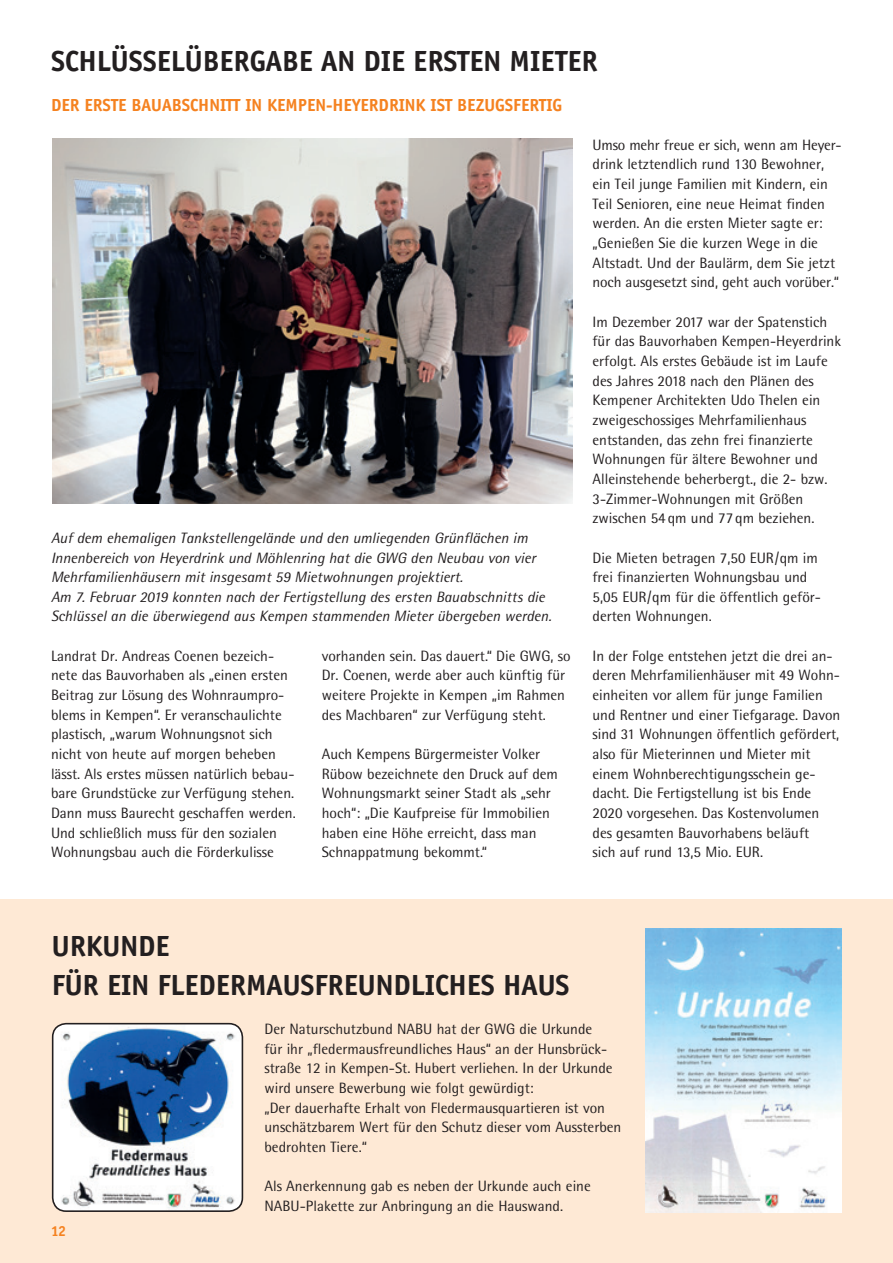
<style>
.page{position:relative;width:893px;height:1263px;background:#fff}
.page>*{position:absolute;margin:0;border:0;box-sizing:border-box;transform-origin:0 0}
.t1{font:700 30px/39.3px "Officina Sans";color:#231f20}
.t2{font:700 18px "Officina Sans";color:#f58220}
.t3{font:15px/19.6px "Rotis Semi Sans";color:#231f20}
.t4{font:italic 15px/19.6px "Rotis Semi Sans";color:#231f20}
.t5{font:700 15px "Officina Sans";color:#f58220}
</style>
<div class="page">
<div style="left:0;top:900px;width:893px;height:363px;background:#fee9d5"></div>
<img style="left:52px;top:138px;width:520px;height:365px">
<img style="left:645px;top:928px;width:197px;height:284px">
<img style="left:53px;top:1024px;width:189px;height:187px">
<div style="left:52px;top:1023px;width:191px;height:189px;border:2px solid #231f20;border-radius:14px"></div>
<h1 class="t1" style="left:51px;top:41px;width:548px">SCHLÜSSELÜBERGABE AN DIE ERSTEN MIETER</h1>
<p class="t2" style="left:51px;top:94px;width:513px">DER ERSTE BAUABSCHNITT IN KEMPEN-HEYERDRINK IST BEZUGSFERTIG</p>
<p class="t4" style="left:51px;top:528px;width:502px">Auf dem ehemaligen Tankstellengelände und den umliegenden Grünflächen im Innenbereich von Heyerdrink und Möhlenring hat die GWG den Neubau von vier Mehrfamilienhäusern mit insgesamt 59 Mietwohnungen projektiert.<br>Am 7. Februar 2019 konnten nach der Fertigstellung des ersten Bauabschnitts die Schlüssel an die überwiegend aus Kempen stammenden Mieter übergeben werden.</p>
<p class="t3" style="left:51px;top:646px;width:246px">Landrat Dr. Andreas Coenen bezeich&shy;nete das Bauvorhaben als „einen ersten Beitrag zur Lösung des Wohnraumpro&shy;blems in Kempen“. Er veranschaulichte plastisch, „warum Wohnungsnot sich nicht von heute auf morgen beheben lässt. Als erstes müssen natürlich bebau&shy;bare Grundstücke zur Verfügung stehen.<br>Dann muss Baurecht geschaffen werden.<br>Und schließlich muss für den sozialen Wohnungsbau auch die Förderkulisse</p>
<p class="t3" style="left:322px;top:646px;width:250px">vorhanden sein. Das dauert.“ Die GWG, so Dr. Coenen, werde aber auch künftig für weitere Projekte in Kempen „im Rahmen des Machbaren“ zur Verfügung steht.</p>
<p class="t3" style="left:322px;top:744px;width:238px">Auch Kempens Bürgermeister Volker Rübow bezeichnete den Druck auf dem Wohnungsmarkt seiner Stadt als „sehr hoch“: „Die Kaufpreise für Immobilien haben eine Höhe erreicht, dass man Schnappatmung bekommt.“</p>
<p class="t3" style="left:592px;top:135px;width:251px">Umso mehr freue er sich, wenn am Heyer&shy;drink letztendlich rund 130 Bewohner, ein Teil junge Familien mit Kindern, ein Teil Senioren, eine neue Heimat finden werden. An die ersten Mieter sagte er: „Genießen Sie die kurzen Wege in die Altstadt. Und der Baulärm, dem Sie jetzt noch ausgesetzt sind, geht auch vorüber.“</p>
<p class="t3" style="left:592px;top:312px;width:250px">Im Dezember 2017 war der Spatenstich für das Bauvorhaben Kempen-Heyerdrink erfolgt. Als erstes Gebäude ist im Laufe des Jahres 2018 nach den Plänen des Kempener Architekten Udo Thelen ein zweigeschossiges Mehrfamilienhaus entstanden, das zehn frei finanzierte Wohnungen für ältere Bewohner und Alleinstehende beherbergt., die 2- bzw.<br>3-Zimmer-Wohnungen mit Größen zwischen 54qm und 77qm beziehen.</p>
<p class="t3" style="left:592px;top:547px;width:228px">Die Mieten betragen 7,50 EUR/qm im frei finanzierten Wohnungsbau und<br>5,05 EUR/qm für die öffentlich geför&shy;derten Wohnungen.</p>
<p class="t3" style="left:592px;top:646px;width:249px">In der Folge entstehen jetzt die drei an&shy;deren Mehrfamilienhäuser mit 49 Wohn&shy;einheiten vor allem für junge Familien und Rentner und einer Tiefgarage. Davon sind 31 Wohnungen öffentlich gefördert, also für Mieterinnen und Mieter mit einem Wohnberechtigungsschein ge&shy;dacht. Die Fertigstellung ist bis Ende 2020 vorgesehen. Das Kostenvolumen des gesamten Bauvorhabens beläuft<br>sich auf rund 13,5 Mio. EUR.</p>
<h1 class="t1" style="left:52px;top:926px;width:519px">URKUNDE<br>FÜR EIN FLEDERMAUSFREUNDLICHES HAUS</h1>
<p class="t3" style="left:264px;top:1019px;width:358px">Der Naturschutzbund NABU hat der GWG die Urkunde<br>für ihr „fledermausfreundliches Haus“ an der Hunsbrück&shy;straße 12 in Kempen-St. Hubert verliehen. In der Urkunde wird unsere Bewerbung wie folgt gewürdigt:<br>„Der dauerhafte Erhalt von Fledermausquartieren ist von unschätzbarem Wert für den Schutz dieser vom Aussterben bedrohten Tiere.“</p>
<p class="t3" style="left:264px;top:1176px;width:328px">Als Anerkennung gab es neben der Urkunde auch eine<br>NABU-Plakette zur Anbringung an die Hauswand.</p>
<p class="t5" style="left:51px;top:1222px;width:17px">12</p>
</div>
